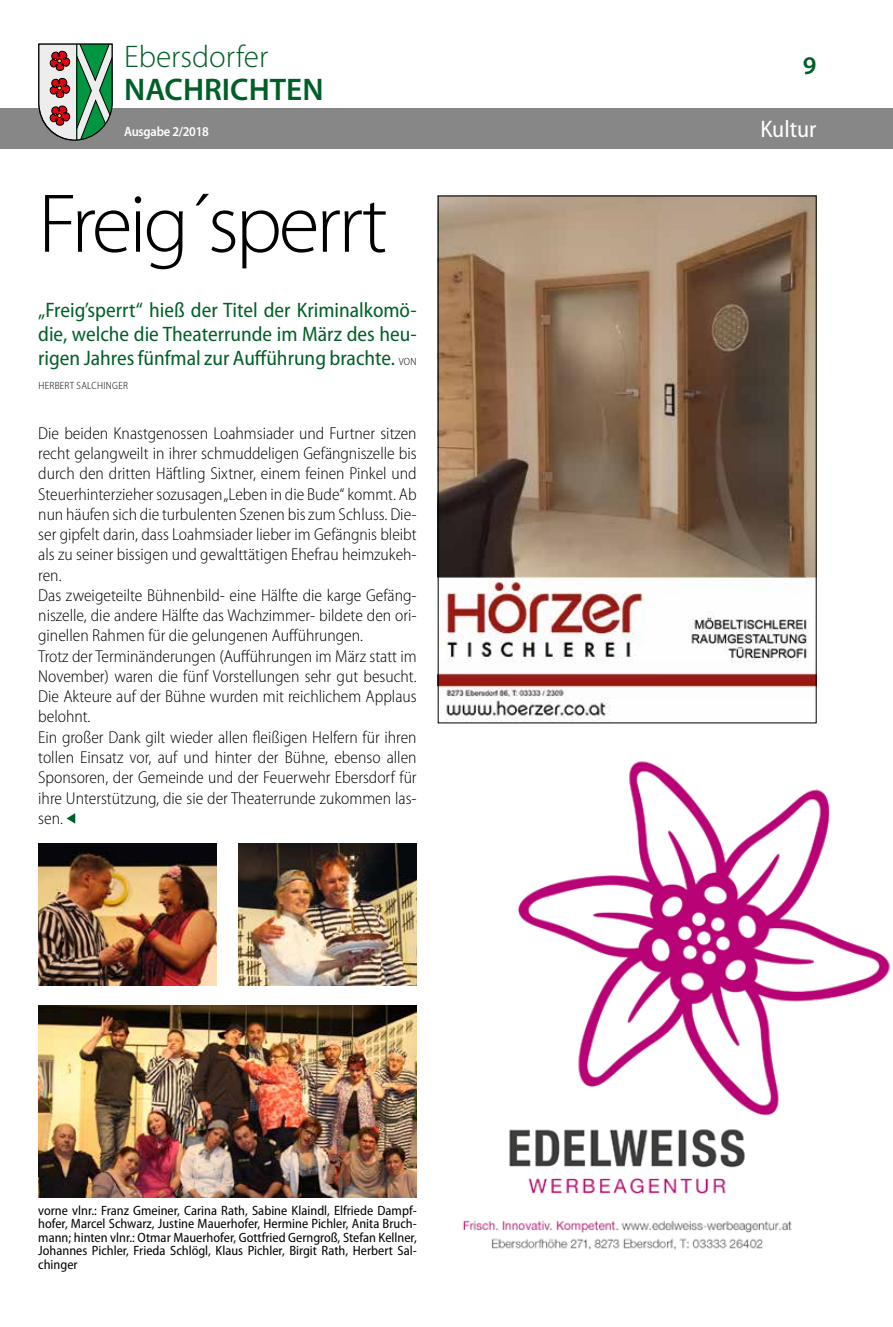
<style>
.page{position:relative;width:893px;height:1327px;background:#fff}
.page>*{position:absolute;margin:0;border:0;box-sizing:border-box;transform-origin:0 0}
.t1{font:300 84.15px "Myriad Pro";letter-spacing:-.04em;color:#000}
.t2{font:300 31.35px "Myriad Pro";color:#005f27}
.t3{font:600 31.35px "Myriad Pro";color:#005f27}
.t4{font:600 25.5px "Myriad Pro";color:#005f27}
.t5{font:semi-condensed 24px "Myriad Pro";color:#fff}
.t6{font:semi-condensed 21px/24px "Myriad Pro";color:#005f27;text-align:justify}
.t7{font:300 semi-condensed 17.25px/20.2px "Myriad Pro";color:#000}
.t8{font:semi-condensed 13.5px/13.5px "Myriad Pro";color:#000;text-align:justify}
.t9{font:600 13.5px "Myriad Pro";letter-spacing:-.02em;color:#fff;scale:.93 1}
.t10{font:300 semi-condensed 10.5px "Myriad Pro";letter-spacing:.03em;color:#000}
.s1{font-weight:300;font-size:10.5px;color:#000}
</style>
<div class="page">
<div style="left:0;top:108px;width:893px;height:41px;background:#878787"></div>
<svg style="left:38px;top:43px;width:75px;height:98px"></svg>
<svg style="left:67px;top:813px;width:8px;height:10px"></svg>
<img style="left:440px;top:198px;width:374px;height:523px">
<img style="left:38px;top:1006px;width:379px;height:191px">
<img style="left:38px;top:844px;width:179px;height:141px">
<img style="left:238px;top:844px;width:179px;height:141px">
<img style="left:463px;top:761px;width:427px;height:489px">
<h2 class="t2" style="left:124px;top:39px;width:146px">Ebersdorfer</h2>
<h2 class="t3" style="left:124px;top:70px;width:201px">NACHRICHTEN</h2>
<p class="t9" style="left:124px;top:123px;width:93px">Ausgabe 2/2018</p>
<h1 class="t1" style="left:38px;top:177px;width:351px">Freig´sperrt</h1>
<p class="t6" style="left:38px;top:299px;width:380px">„Freig’sperrt“ hieß der Titel der Kriminalkomö&shy;die, welche die Theaterrunde im März des heu&shy;rigen Jahres fünfmal zur Aufführung brachte. <span class="s1">VON</span></p>
<p class="t10" style="left:38px;top:380px;width:91px">HERBERT SALCHINGER</p>
<p class="t7" style="left:38px;top:423px;width:380px">Die beiden Knastgenossen Loahmsiader und Furtner sitzen recht gelangweilt in ihrer schmuddeligen Gefängniszelle bis durch den dritten Häftling Sixtner, einem feinen Pinkel und Steuerhinterzieher sozusagen „Leben in die Bude“ kommt. Ab nun häufen sich die turbulenten Szenen bis zum Schluss. Die&shy;ser gipfelt darin, dass Loahmsiader lieber im Gefängnis bleibt als zu seiner bissigen und gewalttätigen Ehefrau heimzukeh&shy;ren.<br>Das zweigeteilte Bühnenbild- eine Hälfte die karge Gefäng&shy;niszelle, die andere Hälfte das Wachzimmer- bildete den ori&shy;ginellen Rahmen für die gelungenen Aufführungen.<br>Trotz der Terminänderungen (Aufführungen im März statt im November) waren die fünf Vorstellungen sehr gut besucht.<br>Die Akteure auf der Bühne wurden mit reichlichem Applaus belohnt.<br>Ein großer Dank gilt wieder allen fleißigen Helfern für ihren tollen Einsatz vor, auf und hinter der Bühne, ebenso allen Sponsoren, der Gemeinde und der Feuerwehr Ebersdorf für ihre Unterstützung, die sie der Theaterrunde zukommen las&shy;sen.</p>
<p class="t8" style="left:38px;top:1203px;width:380px">vorne vlnr.: Franz Gmeiner, Carina Rath, Sabine Klaindl, Elfriede Dampf&shy;hofer, Marcel Schwarz, Justine Mauerhofer, Hermine Pichler, Anita Bruch&shy;mann; hinten vlnr.: Otmar Mauerhofer, Gottfried Gerngroß, Stefan Kellner, Johannes Pichler, Frieda Schlögl, Klaus Pichler, Birgit Rath, Herbert Sal&shy;chinger</p>
<h3 class="t4" style="left:803px;top:50px;width:15px">9</h3>
<h3 class="t5" style="left:760px;top:116px;width:58px">Kultur</h3>
</div>
